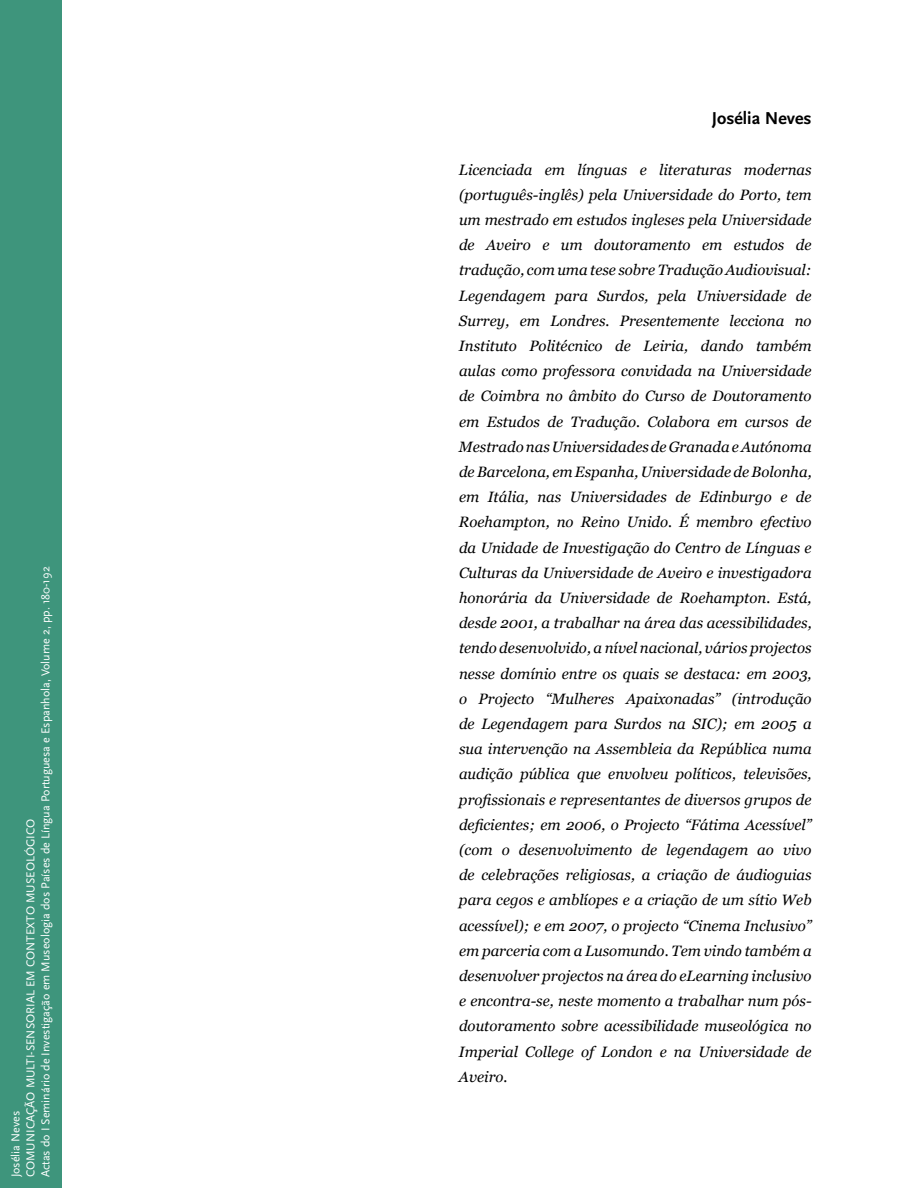
<style>
.page{position:relative;width:918px;height:1188px;background:#fff}
.page>*{position:absolute;margin:0;border:0;box-sizing:border-box;transform-origin:0 0}
.t1{font:700 18px "Scala Sans Pro";color:#000}
.t2{font:italic 15px/25.2px "Georgia";color:#000;text-align:justify}
.t3{font:12px/15px "Scala Sans Pro";color:#fff}
</style>
<div class="page">
<div style="left:0;top:0;width:62px;height:1188px;background:#3e957c"></div>
<p class="t3" style="left:9px;top:1177px;width:613px;rotate:-90deg">Josélia Neves<br>COMUNICAÇÃO MULTI-SENSORIAL EM CONTEXTO MUSEOLÓGICO<br>Actas do I Seminário de Investigação em Museologia dos Países de Língua Portuguesa e Espanhola, Volume 2, pp. 180-192</p>
<p class="t1" style="left:712px;top:111px;width:101px">Josélia Neves</p>
<p class="t2" style="left:459px;top:158px;width:354px">Licenciada em línguas e literaturas modernas (português-inglês) pela Universidade do Porto, tem um mestrado em estudos ingleses pela Universidade de Aveiro e um doutoramento em estudos de tradução, com uma tese sobre Tradução Audiovisual:<br>Legendagem para Surdos, pela Universidade de Surrey, em Londres. Presentemente lecciona no Instituto Politécnico de Leiria, dando também aulas como professora convidada na Universidade de Coimbra no âmbito do Curso de Doutoramento em Estudos de Tradução. Colabora em cursos de Mestrado nas Universidades de Granada e Autónoma de Barcelona, em Espanha, Universidade de Bolonha, em Itália, nas Universidades de Edinburgo e de Roehampton, no Reino Unido. É membro efectivo da Unidade de Investigação do Centro de Línguas e Culturas da Universidade de Aveiro e investigadora honorária da Universidade de Roehampton. Está, desde 2001, a trabalhar na área das acessibilidades, tendo desenvolvido, a nível nacional, vários projectos nesse domínio entre os quais se destaca: em 2003, o Projecto “Mulheres Apaixonadas” (introdução de Legendagem para Surdos na SIC); em 2005 a sua intervenção na Assembleia da República numa audição pública que envolveu políticos, televisões, profissionais e representantes de diversos grupos de deficientes; em 2006, o Projecto “Fátima Acessível” (com o desenvolvimento de legendagem ao vivo de celebrações religiosas, a criação de áudioguias para cegos e amblíopes e a criação de um sítio Web acessível); e em 2007, o projecto “Cinema Inclusivo” em parceria com a Lusomundo. Tem vindo também a desenvolver projectos na área do eLearning inclusivo e encontra-se, neste momento a trabalhar num pós&shy;doutoramento sobre acessibilidade museológica no Imperial College of London e na Universidade de Aveiro.</p>
</div>
